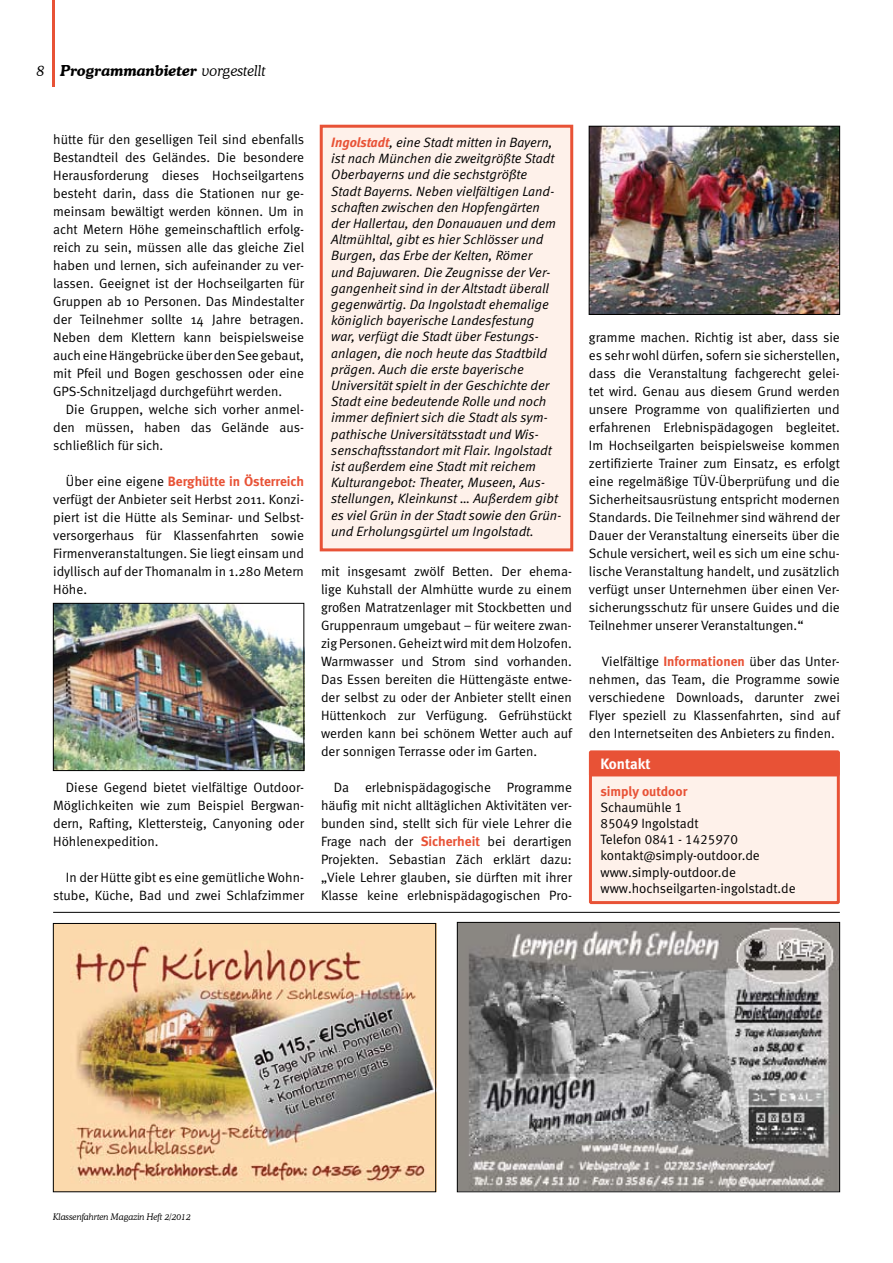
<style>
.page{position:relative;width:893px;height:1263px;background:#fff}
.page>*{position:absolute;margin:0;border:0;box-sizing:border-box;transform-origin:0 0}
.t1{font:italic 700 15px "Cooper BT";color:#000}
.t2{font:700 15px "Meta";color:#fff}
.t3{font:italic 300 15px "Cooper BT";color:#000}
.t4{font:13.5px/18px "Meta Normal";color:#000;text-align:justify}
.t5{font:italic 13.5px/16.2px "Meta Normal";color:#000}
.t6{font:13.5px/16.2px "Meta Normal LF";color:#000}
.t7{font:700 13.5px "Meta";color:#e85236}
.t8{font:13.5px "Meta Bold LF";color:#e85236}
.t9{font:italic 300 9px "Cooper BT";color:#000}
.s1{font-weight:300}
.s2{font-family:"Meta Normal";font-weight:400;color:#000}
.s3{font-family:"Meta";font-weight:700;color:#e85236}
</style>
<div class="page">
<img style="left:55px;top:925px;width:379px;height:265px">
<div style="left:53px;top:923px;width:383px;height:269px;border:1px solid #000"></div>
<img style="left:459px;top:924px;width:379px;height:266px">
<div style="left:457px;top:922px;width:383px;height:270px;border:1px solid #000"></div>
<img style="left:591px;top:128px;width:247px;height:185px">
<div style="left:589px;top:126px;width:251px;height:189px;border:1px solid #000"></div>
<div style="left:590px;top:752px;width:248px;height:150px;background:#fef1ea"></div>
<div style="left:589px;top:750px;width:251px;height:154px;border:3px solid #e85236"></div>
<div style="left:590px;top:752px;width:248px;height:23px;background:#e85236"></div>
<div style="left:589px;top:751px;width:251px;height:25px;border:3px solid #e85236"></div>
<img style="left:55px;top:605px;width:247px;height:164px">
<div style="left:53px;top:603px;width:251px;height:168px;border:1px solid #000"></div>
<hr style="left:52px;top:0;width:2px;height:86px;background:#e85236">
<div style="left:321px;top:126px;width:251px;height:424px;background:#fef1ea"></div>
<div style="left:320px;top:125px;width:253px;height:426px;border:3px solid #e85236"></div>
<hr style="left:53px;top:912px;width:787px;height:1px;background:#000">
<p class="t3" style="left:37px;top:62px;width:9px">8</p>
<p class="t1" style="left:61px;top:61px;width:207px">Programmanbieter <span class="s1">vorgestellt</span></p>
<p class="t4" style="left:53px;top:130px;width:253px">hütte für den geselligen Teil sind ebenfalls Bestandteil des Geländes. Die besondere Herausforderung dieses Hochseilgartens besteht darin, dass die Stationen nur ge&shy;meinsam bewältigt werden können. Um in acht Metern Höhe gemeinschaftlich erfolg&shy;reich zu sein, müssen alle das gleiche Ziel haben und lernen, sich aufeinander zu ver&shy;lassen. Geeignet ist der Hochseilgarten für Gruppen ab 10 Personen. Das Mindestalter der Teilnehmer sollte 14 Jahre betragen.<br>Neben dem Klettern kann beispielsweise auch eine Hängebrücke über den See gebaut, mit Pfeil und Bogen geschossen oder eine GPS-Schnitzeljagd durchgeführt werden.</p>
<p class="t4" style="left:53px;top:400px;width:252px;text-indent:13px">Die Gruppen, welche sich vorher anmel&shy;den müssen, haben das Gelände aus&shy;schließlich für sich.</p>
<p class="t7" style="left:66px;top:473px;width:240px"><span class="s2">Über eine eigene</span> Berghütte in Österreich</p>
<p class="t4" style="left:53px;top:490px;width:252px">verfügt der Anbieter seit Herbst 2011. Konzi&shy;piert ist die Hütte als Seminar- und Selbst&shy;versorgerhaus für Klassenfahrten sowie Firmenveranstaltungen. Sie liegt einsam und idyllisch auf der Thomanalm in 1.280 Metern Höhe.</p>
<p class="t4" style="left:53px;top:778px;width:252px;text-indent:13px">Diese Gegend bietet vielfältige Outdoor-Möglichkeiten wie zum Beispiel Bergwan&shy;dern, Rafting, Klettersteig, Canyoning oder Höhlenexpedition.</p>
<p class="t4" style="left:53px;top:868px;width:252px;text-align:right">In der Hütte gibt es eine gemütliche Wohn&shy;stube, Küche, Bad und zwei Schlafzimmer</p>
<p class="t5" style="left:331px;top:134px;width:232px"><span class="s3">Ingolstadt</span>, eine Stadt mitten in Bayern, ist nach München die zweitgrößte Stadt Oberbayerns und die sechstgrößte<br>Stadt Bayerns. Neben vielfältigen Land&shy;schaften zwischen den Hopfengärten der Hallertau, den Donauauen und dem Altmühltal, gibt es hier Schlösser und Burgen, das Erbe der Kelten, Römer<br>und Bajuwaren. Die Zeugnisse der Ver&shy;gangenheit sind in der Altstadt überall gegenwärtig. Da Ingolstadt ehemalige königlich bayerische Landesfestung<br>war, verfügt die Stadt über Festungs&shy;anlagen, die noch heute das Stadtbild prägen. Auch die erste bayerische Universität spielt in der Geschichte der Stadt eine bedeutende Rolle und noch immer definiert sich die Stadt als sym&shy;pathische Universitätsstadt und Wis&shy;senschaftsstandort mit Flair. Ingolstadt ist außerdem eine Stadt mit reichem Kulturangebot: Theater, Museen, Aus&shy;stellungen, Kleinkunst … Außerdem gibt es viel Grün in der Stadt sowie den Grün&shy;und Erholungsgürtel um Ingolstadt.</p>
<p class="t4" style="left:321px;top:562px;width:252px">mit insgesamt zwölf Betten. Der ehema&shy;lige Kuhstall der Almhütte wurde zu einem großen Matratzenlager mit Stockbetten und Gruppenraum umgebaut – für weitere zwan&shy;zig Personen. Geheizt wird mit dem Holzofen.<br>Warmwasser und Strom sind vorhanden.<br>Das Essen bereiten die Hüttengäste entwe&shy;der selbst zu oder der Anbieter stellt einen Hüttenkoch zur Verfügung. Gefrühstückt werden kann bei schönem Wetter auch auf der sonnigen Terrasse oder im Garten.</p>
<p class="t4" style="left:321px;top:778px;width:252px;text-indent:13px">Da erlebnispädagogische Programme häufig mit nicht alltäglichen Aktivitäten ver&shy;bunden sind, stellt sich für viele Lehrer die Frage nach der <span class="s3">Sicherheit</span> bei derartigen Projekten. Sebastian Zäch erklärt dazu: „Viele Lehrer glauben, sie dürften mit ihrer Klasse keine erlebnispädagogischen Pro-</p>
<p class="t4" style="left:589px;top:328px;width:253px">gramme machen. Richtig ist aber, dass sie es sehr wohl dürfen, sofern sie sicherstellen, dass die Veranstaltung fachgerecht gelei&shy;tet wird. Genau aus diesem Grund werden unsere Programme von qualifizierten und erfahrenen Erlebnispädagogen begleitet.<br>Im Hochseilgarten beispielsweise kommen zertifizierte Trainer zum Einsatz, es erfolgt eine regelmäßige TÜV-Überprüfung und die Sicherheitsausrüstung entspricht modernen Standards. Die Teilnehmer sind während der Dauer der Veranstaltung einerseits über die Schule versichert, weil es sich um eine schu&shy;lische Veranstaltung handelt, und zusätzlich verfügt unser Unternehmen über einen Ver&shy;sicherungsschutz für unsere Guides und die Teilnehmer unserer Veranstaltungen.“</p>
<p class="t4" style="left:589px;top:652px;width:252px;text-indent:13px">Vielfältige <span class="s3">Informationen</span> über das Unter&shy;nehmen, das Team, die Programme sowie verschiedene Downloads, darunter zwei Flyer speziell zu Klassenfahrten, sind auf den Internetseiten des Anbieters zu finden.</p>
<p class="t2" style="left:600px;top:755px;width:52px">Kontakt</p>
<p class="t8" style="left:600px;top:783px;width:88px">simply outdoor</p>
<p class="t6" style="left:600px;top:799px;width:197px">Schaumühle 1<br>85049 Ingolstadt<br>Telefon 0841 - 1425970 kontakt@simply-outdoor.de www.simply-outdoor.de www.hochseilgarten-ingolstadt.de</p>
<p class="t9" style="left:53px;top:1212px;width:139px">Klassenfahrten Magazin Heft 2/2012</p>
</div>
